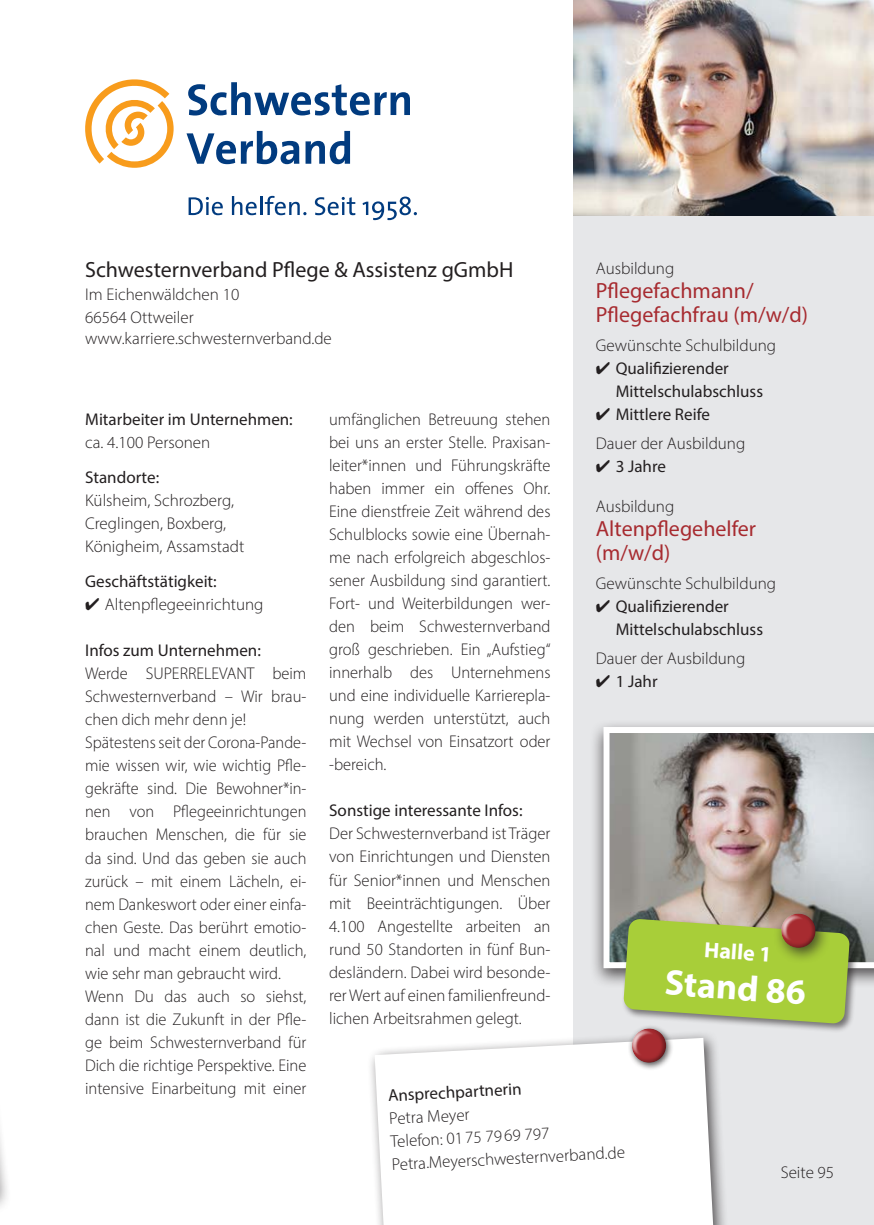
<style>
.page{position:relative;width:874px;height:1225px;background:#fff}
.page>*{position:absolute;margin:0;border:0;box-sizing:border-box;transform-origin:0 0}
.t1{font:700 36px "Myriad Pro";color:#fff}
.t2{font:22px/24px "Myriad Pro";color:#a72b30}
.t3{font:22px "Myriad Pro";color:#231f20}
.t4{font:700 22px "Myriad Pro";color:#fff}
.t5{font:300 17px/23px "Myriad Pro";color:#231f20;text-align:justify}
.t6{font:300 17px/23px "Myriad Pro";color:#231f20;text-align:justify;scale:.96 1}
.t7{font:17px/23px "Myriad Pro";color:#231f20}
</style>
<div class="page">
<div style="left:573px;top:215px;width:300px;height:1010px;background:#e6e7e9"></div>
<img style="left:573px;top:0;width:300px;height:215px">
<div style="left:366px;top:1030px;width:363px;height:195px;background:#231f20;opacity:.75"></div>
<svg style="left:374px;top:1038px;width:338px;height:187px"></svg>
<div style="left:627px;top:1024px;width:47px;height:47px;background:#231f20;opacity:.75"></div>
<div style="left:629px;top:1028px;width:30px;height:37px;background:#fff;opacity:.75"></div>
<div style="left:631px;top:1028px;width:38px;height:38px;background:#231f20;opacity:.75"></div>
<svg style="left:188px;top:197px;width:35px;height:18px"></svg>
<svg style="left:232px;top:196px;width:74px;height:19px"></svg>
<svg style="left:315px;top:197px;width:40px;height:18px"></svg>
<svg style="left:362px;top:197px;width:55px;height:23px"></svg>
<svg style="left:188px;top:82px;width:222px;height:33px"></svg>
<svg style="left:186px;top:131px;width:113px;height:33px"></svg>
<svg style="left:305px;top:131px;width:45px;height:33px"></svg>
<svg style="left:85px;top:79px;width:88px;height:89px"></svg>
<div style="left:589px;top:719px;width:284px;height:269px;background:#231f20;opacity:.75"></div>
<img style="left:603px;top:727px;width:270px;height:241px">
<div style="left:621px;top:917px;width:237px;height:116px;background:#231f20;opacity:.58"></div>
<svg style="left:623px;top:918px;width:226px;height:105px;background:#a7c747"></svg>
<div style="left:772px;top:905px;width:59px;height:59px;background:#231f20;opacity:.75"></div>
<div style="left:779px;top:913px;width:29px;height:37px;background:#fff;opacity:.75"></div>
<div style="left:780px;top:913px;width:38px;height:38px;background:#231f20;opacity:.75"></div>
<div style="left:0;top:982px;width:12px;height:243px;background:#231f20;opacity:.75"></div>
<svg style="left:0;top:986px;width:2px;height:239px"></svg>
<p class="t3" style="left:85px;top:256px;width:429px">Schwesternverband Pflege &amp; Assistenz gGmbH</p>
<p class="t5" style="left:85px;top:283px;width:156px">Im Eichenwäldchen 10</p>
<p class="t5" style="left:85px;top:306px;width:110px">66564 Ottweiler</p>
<p class="t5" style="left:85px;top:326px;width:248px">www.karriere.schwesternverband.de</p>
<p class="t5" style="left:595px;top:256px;width:80px">Ausbildung</p>
<p class="t2" style="left:595px;top:278px;width:159px">Pflegefachmann/</p>
<p class="t2" style="left:595px;top:302px;width:214px">Pflegefachfrau (m/w/d)</p>
<p class="t5" style="left:595px;top:333px;width:182px">Gewünschte Schulbildung</p>
<p class="t7" style="left:615px;top:356px;width:149px;text-indent:-20px">✔ Qualifizierender<br>Mittelschulabschluss</p>
<p class="t7" style="left:595px;top:402px;width:115px">✔ Mittlere Reife</p>
<p class="t5" style="left:595px;top:431px;width:151px">Dauer der Ausbildung</p>
<p class="t7" style="left:595px;top:454px;width:71px">✔ 3 Jahre</p>
<p class="t5" style="left:595px;top:494px;width:80px">Ausbildung</p>
<p class="t2" style="left:595px;top:516px;width:162px">Altenpflegehelfer (m/w/d)</p>
<p class="t5" style="left:595px;top:571px;width:182px">Gewünschte Schulbildung</p>
<p class="t7" style="left:615px;top:594px;width:149px;text-indent:-20px">✔ Qualifizierender<br>Mittelschulabschluss</p>
<p class="t5" style="left:595px;top:646px;width:151px">Dauer der Ausbildung</p>
<p class="t7" style="left:595px;top:669px;width:63px">✔ 1 Jahr</p>
<p class="t5" style="left:329px;top:408px;width:223px">umfänglichen Betreuung stehen bei uns an erster Stelle. Praxisan&shy;leiter*innen und Führungskräfte haben immer ein offenes Ohr.<br>Eine dienstfreie Zeit während des Schulblocks sowie eine Übernah&shy;me nach erfolgreich abgeschlos&shy;sener Ausbildung sind garantiert.<br>Fort- und Weiterbildungen wer&shy;den beim Schwesternverband groß geschrieben. Ein „Aufstieg“ innerhalb des Unternehmens und eine individuelle Karrierepla&shy;nung werden unterstützt, auch mit Wechsel von Einsatzort oder -bereich.</p>
<p class="t7" style="left:329px;top:799px;width:195px">Sonstige interessante Infos:</p>
<p class="t5" style="left:329px;top:822px;width:223px">Der Schwesternverband ist Träger von Einrichtungen und Diensten für Senior*innen und Menschen mit Beeinträchtigungen. Über 4.100 Angestellte arbeiten an rund 50 Standorten in fünf Bun&shy;desländern. Dabei wird besonde&shy;rer Wert auf einen familienfreund&shy;lichen Arbeitsrahmen gelegt.</p>
<p class="t7" style="left:85px;top:408px;width:209px">Mitarbeiter im Unternehmen:</p>
<p class="t5" style="left:85px;top:431px;width:127px">ca. 4.100 Personen</p>
<p class="t7" style="left:85px;top:466px;width:76px">Standorte:</p>
<p class="t5" style="left:85px;top:489px;width:150px">Külsheim, Schrozberg,</p>
<p class="t5" style="left:85px;top:512px;width:142px">Creglingen, Boxberg,</p>
<p class="t5" style="left:85px;top:535px;width:161px">Königheim, Assamstadt</p>
<p class="t7" style="left:85px;top:570px;width:133px">Geschäftstätigkeit:</p>
<p class="t5" style="left:85px;top:593px;width:180px">✔ Altenpflegeeinrichtung</p>
<p class="t7" style="left:85px;top:639px;width:177px">Infos zum Unternehmen:</p>
<p class="t5" style="left:85px;top:662px;width:223px">Werde SUPERRELEVANT beim Schwesternverband – Wir brau&shy;chen dich mehr denn je!</p>
<p class="t6" style="left:85px;top:731px;width:232px">Spätestens seit der Corona-Pande&shy;mie wissen wir, wie wichtig Pfle&shy;gekräfte sind. Die Bewohner*in&shy;nen von Pflegeeinrichtungen brauchen Menschen, die für sie da sind. Und das geben sie auch zurück – mit einem Lächeln, ei&shy;nem Dankeswort oder einer einfa&shy;chen Geste. Das berührt emotio-</p>
<p class="t5" style="left:85px;top:938px;width:223px">nal und macht einem deutlich, wie sehr man gebraucht wird.</p>
<p class="t5" style="left:85px;top:984px;width:223px">Wenn Du das auch so siehst, dann ist die Zukunft in der Pfle&shy;ge beim Schwesternverband für Dich die richtige Perspektive. Eine intensive Einarbeitung mit einer</p>
<p class="t4" style="left:705px;top:935px;width:69px;rotate:4deg">Halle 1</p>
<p class="t1" style="left:666px;top:959px;width:143px;rotate:4deg">Stand 86</p>
<p class="t7" style="left:387px;top:1083px;width:135px;rotate:-3deg">Ansprechpartnerin</p>
<p class="t5" style="left:388px;top:1106px;width:82px;rotate:-3deg">Petra Meyer</p>
<p class="t5" style="left:389px;top:1129px;width:160px;rotate:-3deg">Telefon: 01 75 79 69 797</p>
<p class="t5" style="left:391px;top:1152px;width:235px;rotate:-3deg">Petra.Meyerschwesternverband.de</p>
<p class="t5" style="left:780px;top:1161px;width:55px">Seite 95</p>
</div>
